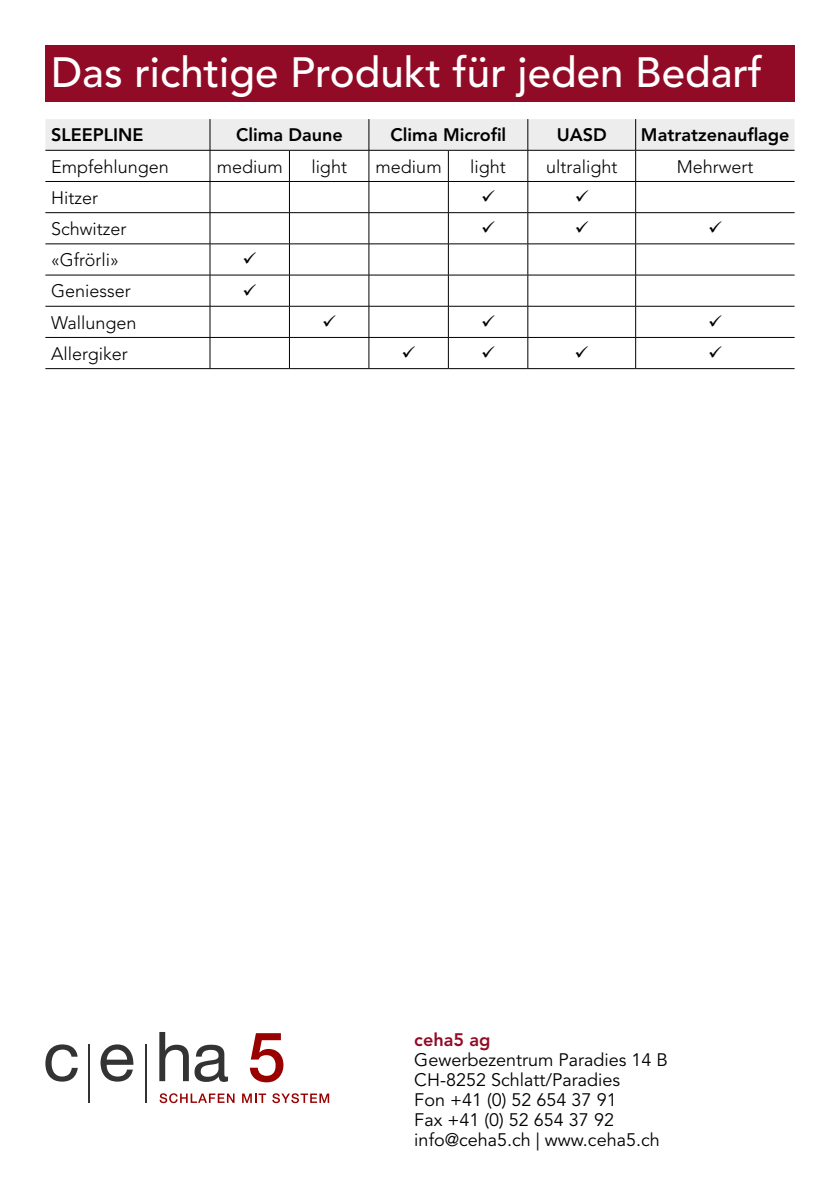
<style>
.page{position:relative;width:840px;height:1191px;background:#fff}
.page>*{position:absolute;margin:0;border:0;box-sizing:border-box;transform-origin:0 0}
.t1{font:500 42px "Avenir LT Std";color:#fff}
.t2{font:18px/20px "Avenir LT Std";color:#000}
.t3{font:300 18px "Avenir LT Std";color:#000}
.t4{font:800 18px "Avenir LT Std";color:#000}
.t5{font:800 18px "Avenir LT Std";color:#910b26}
</style>
<div class="page">
<div style="left:45px;top:119px;width:749px;height:31px;background:#ededed"></div>
<hr style="left:45px;top:368px;width:165px;height:1px;background:#000">
<hr style="left:210px;top:368px;width:79px;height:1px;background:#000">
<hr style="left:289px;top:368px;width:80px;height:1px;background:#000">
<hr style="left:369px;top:368px;width:79px;height:1px;background:#000">
<hr style="left:448px;top:368px;width:79px;height:1px;background:#000">
<hr style="left:527px;top:368px;width:108px;height:1px;background:#000">
<hr style="left:635px;top:368px;width:159px;height:1px;background:#000">
<hr style="left:209px;top:119px;width:1px;height:31px;background:#000">
<hr style="left:368px;top:119px;width:1px;height:31px;background:#000">
<hr style="left:527px;top:119px;width:1px;height:31px;background:#000">
<hr style="left:635px;top:119px;width:1px;height:31px;background:#000">
<hr style="left:209px;top:338px;width:1px;height:30px;background:#000">
<hr style="left:289px;top:338px;width:1px;height:30px;background:#000">
<hr style="left:368px;top:338px;width:1px;height:30px;background:#000">
<hr style="left:448px;top:338px;width:1px;height:30px;background:#000">
<hr style="left:527px;top:338px;width:1px;height:30px;background:#000">
<hr style="left:635px;top:338px;width:1px;height:30px;background:#000">
<hr style="left:209px;top:150px;width:1px;height:31px;background:#000">
<hr style="left:289px;top:150px;width:1px;height:31px;background:#000">
<hr style="left:368px;top:150px;width:1px;height:31px;background:#000">
<hr style="left:448px;top:150px;width:1px;height:31px;background:#000">
<hr style="left:527px;top:150px;width:1px;height:31px;background:#000">
<hr style="left:635px;top:150px;width:1px;height:31px;background:#000">
<hr style="left:209px;top:182px;width:1px;height:30px;background:#000">
<hr style="left:289px;top:182px;width:1px;height:30px;background:#000">
<hr style="left:368px;top:182px;width:1px;height:30px;background:#000">
<hr style="left:448px;top:182px;width:1px;height:30px;background:#000">
<hr style="left:527px;top:182px;width:1px;height:30px;background:#000">
<hr style="left:635px;top:182px;width:1px;height:30px;background:#000">
<hr style="left:209px;top:213px;width:1px;height:31px;background:#000">
<hr style="left:289px;top:213px;width:1px;height:31px;background:#000">
<hr style="left:368px;top:213px;width:1px;height:31px;background:#000">
<hr style="left:448px;top:213px;width:1px;height:31px;background:#000">
<hr style="left:527px;top:213px;width:1px;height:31px;background:#000">
<hr style="left:635px;top:213px;width:1px;height:31px;background:#000">
<hr style="left:209px;top:244px;width:1px;height:31px;background:#000">
<hr style="left:289px;top:244px;width:1px;height:31px;background:#000">
<hr style="left:368px;top:244px;width:1px;height:31px;background:#000">
<hr style="left:448px;top:244px;width:1px;height:31px;background:#000">
<hr style="left:527px;top:244px;width:1px;height:31px;background:#000">
<hr style="left:635px;top:244px;width:1px;height:31px;background:#000">
<hr style="left:209px;top:275px;width:1px;height:31px;background:#000">
<hr style="left:289px;top:275px;width:1px;height:31px;background:#000">
<hr style="left:368px;top:275px;width:1px;height:31px;background:#000">
<hr style="left:448px;top:275px;width:1px;height:31px;background:#000">
<hr style="left:527px;top:275px;width:1px;height:31px;background:#000">
<hr style="left:635px;top:275px;width:1px;height:31px;background:#000">
<hr style="left:209px;top:306px;width:1px;height:31px;background:#000">
<hr style="left:289px;top:306px;width:1px;height:31px;background:#000">
<hr style="left:368px;top:306px;width:1px;height:31px;background:#000">
<hr style="left:448px;top:306px;width:1px;height:31px;background:#000">
<hr style="left:527px;top:306px;width:1px;height:31px;background:#000">
<hr style="left:635px;top:306px;width:1px;height:31px;background:#000">
<hr style="left:45px;top:150px;width:165px;height:1px;background:#000">
<hr style="left:210px;top:150px;width:79px;height:1px;background:#000">
<hr style="left:289px;top:150px;width:80px;height:1px;background:#000">
<hr style="left:369px;top:150px;width:79px;height:1px;background:#000">
<hr style="left:448px;top:150px;width:79px;height:1px;background:#000">
<hr style="left:527px;top:150px;width:108px;height:1px;background:#000">
<hr style="left:635px;top:150px;width:159px;height:1px;background:#000">
<hr style="left:45px;top:181px;width:165px;height:1px;background:#000">
<hr style="left:210px;top:181px;width:79px;height:1px;background:#000">
<hr style="left:289px;top:181px;width:80px;height:1px;background:#000">
<hr style="left:369px;top:181px;width:79px;height:1px;background:#000">
<hr style="left:448px;top:181px;width:79px;height:1px;background:#000">
<hr style="left:527px;top:181px;width:108px;height:1px;background:#000">
<hr style="left:635px;top:181px;width:159px;height:1px;background:#000">
<hr style="left:45px;top:212px;width:165px;height:1px;background:#000">
<hr style="left:210px;top:212px;width:79px;height:1px;background:#000">
<hr style="left:289px;top:212px;width:80px;height:1px;background:#000">
<hr style="left:369px;top:212px;width:79px;height:1px;background:#000">
<hr style="left:448px;top:212px;width:79px;height:1px;background:#000">
<hr style="left:527px;top:212px;width:108px;height:1px;background:#000">
<hr style="left:635px;top:212px;width:159px;height:1px;background:#000">
<hr style="left:45px;top:243px;width:165px;height:1px;background:#000">
<hr style="left:210px;top:243px;width:79px;height:1px;background:#000">
<hr style="left:289px;top:243px;width:80px;height:1px;background:#000">
<hr style="left:369px;top:243px;width:79px;height:1px;background:#000">
<hr style="left:448px;top:243px;width:79px;height:1px;background:#000">
<hr style="left:527px;top:243px;width:108px;height:1px;background:#000">
<hr style="left:635px;top:243px;width:159px;height:1px;background:#000">
<hr style="left:45px;top:275px;width:165px;height:1px;background:#000">
<hr style="left:210px;top:275px;width:79px;height:1px;background:#000">
<hr style="left:289px;top:275px;width:80px;height:1px;background:#000">
<hr style="left:369px;top:275px;width:79px;height:1px;background:#000">
<hr style="left:448px;top:275px;width:79px;height:1px;background:#000">
<hr style="left:527px;top:275px;width:108px;height:1px;background:#000">
<hr style="left:635px;top:275px;width:159px;height:1px;background:#000">
<hr style="left:45px;top:306px;width:165px;height:1px;background:#000">
<hr style="left:210px;top:306px;width:79px;height:1px;background:#000">
<hr style="left:289px;top:306px;width:80px;height:1px;background:#000">
<hr style="left:369px;top:306px;width:79px;height:1px;background:#000">
<hr style="left:448px;top:306px;width:79px;height:1px;background:#000">
<hr style="left:527px;top:306px;width:108px;height:1px;background:#000">
<hr style="left:635px;top:306px;width:159px;height:1px;background:#000">
<hr style="left:45px;top:337px;width:165px;height:1px;background:#000">
<hr style="left:210px;top:337px;width:79px;height:1px;background:#000">
<hr style="left:289px;top:337px;width:80px;height:1px;background:#000">
<hr style="left:369px;top:337px;width:79px;height:1px;background:#000">
<hr style="left:448px;top:337px;width:79px;height:1px;background:#000">
<hr style="left:527px;top:337px;width:108px;height:1px;background:#000">
<hr style="left:635px;top:337px;width:159px;height:1px;background:#000">
<div style="left:45px;top:45px;width:749px;height:57px;background:#910b26"></div>
<svg style="left:159px;top:1093px;width:75px;height:10px"></svg>
<svg style="left:242px;top:1093px;width:24px;height:10px"></svg>
<svg style="left:272px;top:1093px;width:57px;height:10px"></svg>
<svg style="left:45px;top:1044px;width:33px;height:37px"></svg>
<svg style="left:100px;top:1044px;width:33px;height:37px"></svg>
<svg style="left:159px;top:1032px;width:69px;height:50px"></svg>
<svg style="left:250px;top:1033px;width:33px;height:49px"></svg>
<hr style="left:88px;top:1044px;width:2px;height:58px;background:#333">
<hr style="left:145px;top:1044px;width:1px;height:59px;background:#333">
<h1 class="t1" style="left:51px;top:48px;width:712px">Das richtige Produkt für jeden Bedarf</h1>
<p class="t4" style="left:51px;top:124px;width:94px">SLEEPLINE</p>
<p class="t4" style="left:236px;top:124px;width:108px">Clima Daune</p>
<p class="t4" style="left:390px;top:124px;width:117px">Clima Microfil</p>
<p class="t4" style="left:556px;top:124px;width:51px">UASD</p>
<p class="t4" style="left:640px;top:124px;width:150px">Matratzenauflage</p>
<p class="t3" style="left:51px;top:156px;width:119px">Empfehlungen</p>
<p class="t3" style="left:216px;top:156px;width:68px">medium</p>
<p class="t3" style="left:311px;top:156px;width:37px">light</p>
<p class="t3" style="left:375px;top:156px;width:68px">medium</p>
<p class="t3" style="left:470px;top:156px;width:37px">light</p>
<p class="t3" style="left:545px;top:156px;width:73px">ultralight</p>
<p class="t3" style="left:676px;top:156px;width:78px">Mehrwert</p>
<p class="t3" style="left:51px;top:187px;width:48px">Hitzer</p>
<p class="t3" style="left:51px;top:218px;width:77px">Schwitzer</p>
<p class="t3" style="left:51px;top:249px;width:69px">«Gfrörli»</p>
<p class="t3" style="left:51px;top:281px;width:81px">Geniesser</p>
<p class="t3" style="left:51px;top:312px;width:87px">Wallungen</p>
<p class="t3" style="left:51px;top:343px;width:78px">Allergiker</p>
<p class="t5" style="left:414px;top:1028px;width:77px">ceha5 ag</p>
<p class="t2" style="left:414px;top:1050px;width:255px">Gewerbezentrum Paradies 14 B<br>CH-8252 Schlatt/Paradies<br>Fon +41 (0) 52 654 37 91<br>Fax +41 (0) 52 654 37 92 info@ceha5.ch | www.ceha5.ch</p>
</div>
